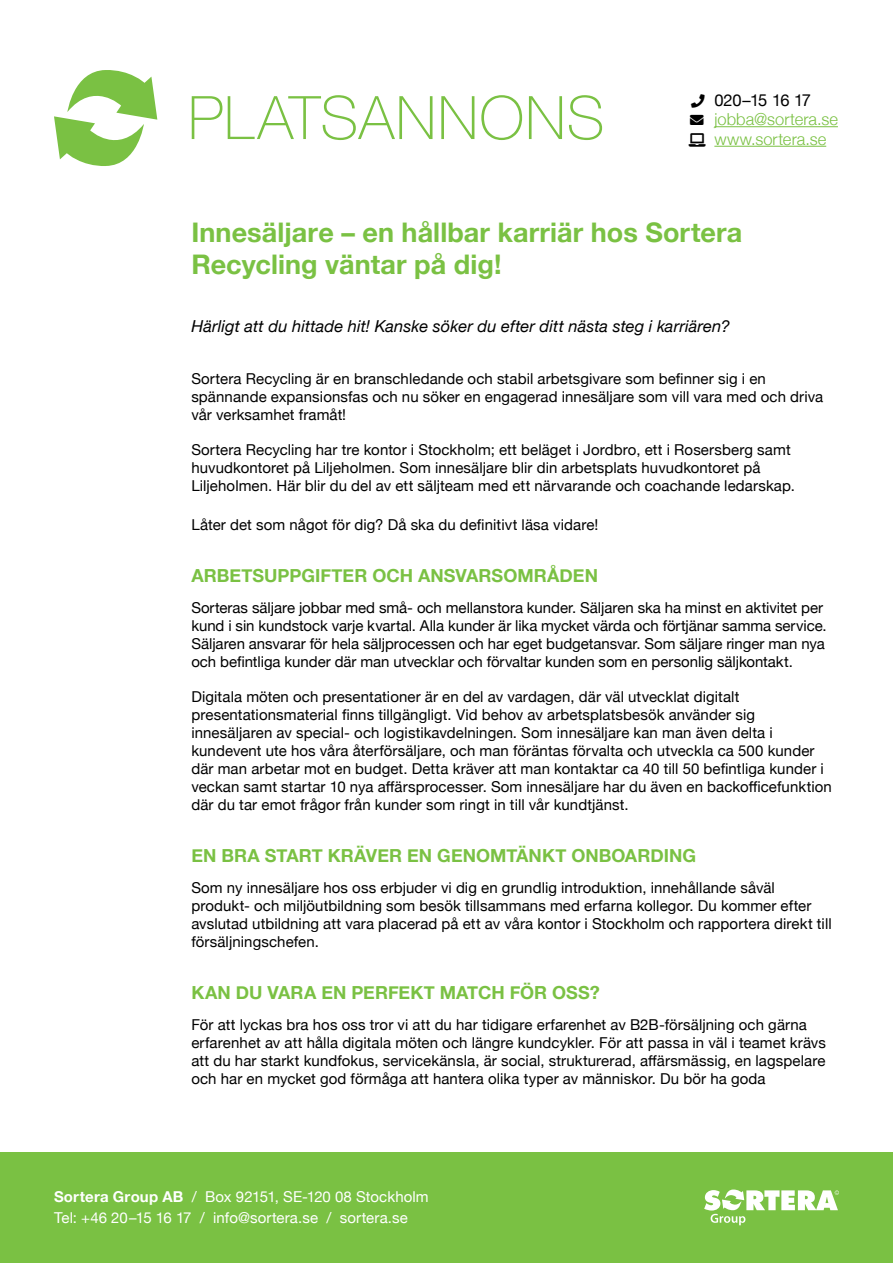
<style>
.page{position:relative;width:893px;height:1263px;background:#fff}
.page>*{position:absolute;margin:0;border:0;box-sizing:border-box;transform-origin:0 0}
.t1{font:100 60px "Helvetica Neue";letter-spacing:.015em;color:#7ac143}
.t2{font:700 27px/31.5px "Helvetica Neue";letter-spacing:.005em;color:#7ac143}
.t3{font:700 18px "Helvetica Neue";letter-spacing:.005em;color:#7ac143}
.t4{font:italic 16.5px "Helvetica Neue";letter-spacing:.005em;color:#000}
.t5{font:300 16.5px "Helvetica Neue";letter-spacing:.005em;color:#7ac143}
.t6{font:16.5px "Helvetica Neue";letter-spacing:-.05em;color:#000}
.t7{font:15px/18px "Helvetica Neue";letter-spacing:.005em;color:#000}
.t8{font:15px/21px "Helvetica Neue";letter-spacing:.005em;color:#fff}
.s1{color:#000}
.s2{font-weight:700}
</style>
<div class="page">
<hr style="left:714px;top:126px;width:124px;height:1px;background:#7ac143">
<hr style="left:714px;top:146px;width:112px;height:1px;background:#7ac143">
<svg style="left:54px;top:70px;width:103px;height:96px"></svg>
<div style="left:0;top:1152px;width:893px;height:111px;background:#7ac143"></div>
<svg style="left:704px;top:1189px;width:135px;height:36px"></svg>
<h1 class="t1" style="left:188px;top:72px;width:418px">PLATSANNONS</h1>
<p class="t6" style="left:714px;top:88px;width:98px">020–15 16 17</p>
<p class="t5" style="left:690px;top:106px;width:149px"><span class="s1">→</span> jobba@sortera.se</p>
<p class="t5" style="left:714px;top:125px;width:113px">www.sortera.se</p>
<h2 class="t2" style="left:191px;top:218px;width:553px">Innesäljare – en hållbar karriär hos Sortera<br>Recycling väntar på dig!</h2>
<p class="t4" style="left:191px;top:314px;width:540px">Härligt att du hittade hit! Kanske söker du efter ditt nästa steg i karriären?</p>
<p class="t7" style="left:191px;top:370px;width:633px">Sortera Recycling är en branschledande och stabil arbetsgivare som befinner sig i en spännande expansionsfas och nu söker en engagerad innesäljare som vill vara med och driva vår verksamhet framåt!</p>
<p class="t7" style="left:191px;top:441px;width:605px">Sortera Recycling har tre kontor i Stockholm; ett beläget i Jordbro, ett i Rosersberg samt huvudkontoret på Liljeholmen. Som innesäljare blir din arbetsplats huvudkontoret på<br>Liljeholmen. Här blir du del av ett säljteam med ett närvarande och coachande ledarskap.</p>
<p class="t7" style="left:191px;top:517px;width:409px">Låter det som något för dig? Då ska du definitivt läsa vidare!</p>
<p class="t3" style="left:191px;top:562px;width:408px">ARBETSUPPGIFTER OCH ANSVARSOMRÅDEN</p>
<p class="t7" style="left:191px;top:600px;width:637px">Sorteras säljare jobbar med små- och mellanstora kunder. Säljaren ska ha minst en aktivitet per kund i sin kundstock varje kvartal. Alla kunder är lika mycket värda och förtjänar samma service.<br>Säljaren ansvarar för hela säljprocessen och har eget budgetansvar. Som säljare ringer man nya och befintliga kunder där man utvecklar och förvaltar kunden som en personlig säljkontakt.</p>
<p class="t7" style="left:191px;top:689px;width:642px">Digitala möten och presentationer är en del av vardagen, där väl utvecklat digitalt presentationsmaterial finns tillgängligt. Vid behov av arbetsplatsbesök använder sig innesäljaren av special- och logistikavdelningen. Som innesäljare kan man även delta i kundevent ute hos våra återförsäljare, och man föräntas förvalta och utveckla ca 500 kunder där man arbetar mot en budget. Detta kräver att man kontaktar ca 40 till 50 befintliga kunder i veckan samt startar 10 nya affärsprocesser. Som innesäljare har du även en backofficefunktion där du tar emot frågor från kunder som ringt in till vår kundtjänst.</p>
<p class="t3" style="left:191px;top:842px;width:506px">EN BRA START KRÄVER EN GENOMTÄNKT ONBOARDING</p>
<p class="t7" style="left:191px;top:879px;width:642px">Som ny innesäljare hos oss erbjuder vi dig en grundlig introduktion, innehållande såväl produkt- och miljöutbildning som besök tillsammans med erfarna kollegor. Du kommer efter avslutad utbildning att vara placerad på ett av våra kontor i Stockholm och rapportera direkt till försäljningschefen.</p>
<p class="t3" style="left:191px;top:978px;width:410px">KAN DU VARA EN PERFEKT MATCH FÖR OSS?</p>
<p class="t7" style="left:191px;top:1016px;width:636px">För att lyckas bra hos oss tror vi att du har tidigare erfarenhet av B2B-försäljning och gärna erfarenhet av att hålla digitala möten och längre kundcykler. För att passa in väl i teamet krävs att du har starkt kundfokus, servicekänsla, är social, strukturerad, affärsmässig, en lagspelare och har en mycket god förmåga att hantera olika typer av människor. Du bör ha goda</p>
<p class="t8" style="left:54px;top:1187px;width:376px"><span class="s2">Sortera Group AB</span> / Box 92151, SE-120 08 Stockholm<br>Tel: +46 20–15 16 17 / info@sortera.se / sortera.se</p>
</div>
